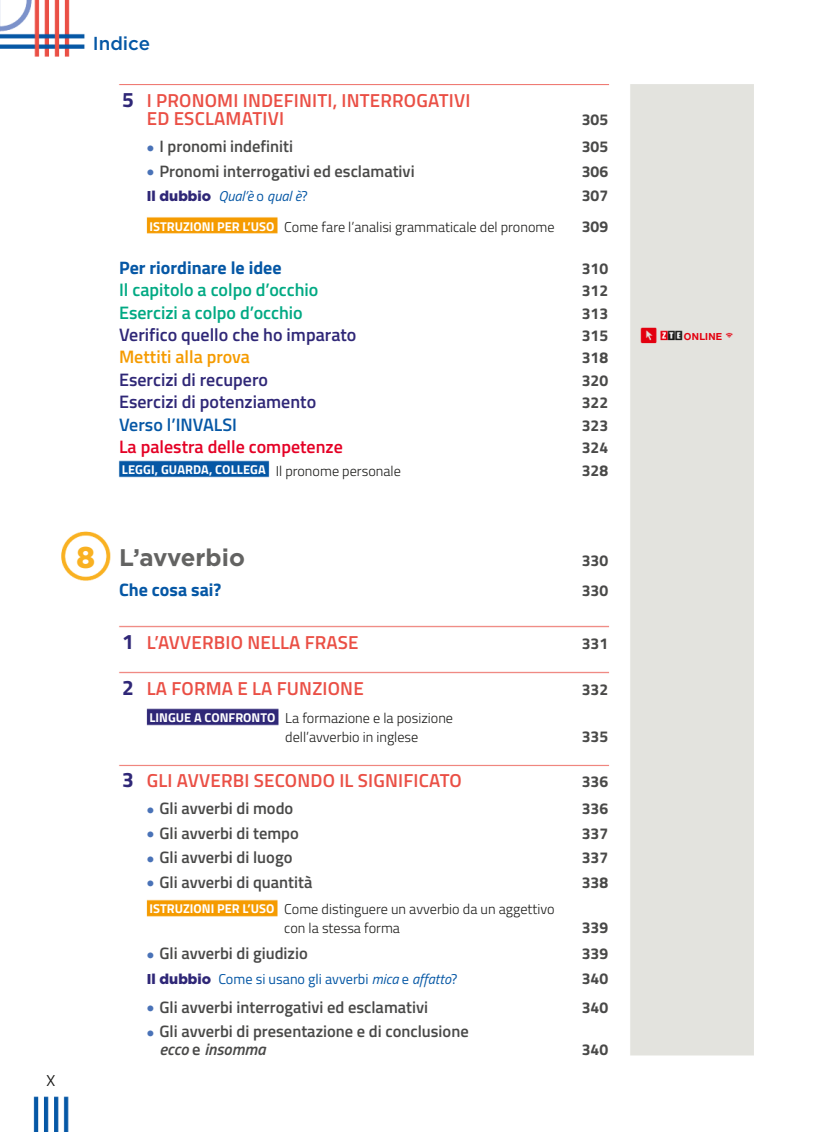
<style>
.page{position:relative;width:838px;height:1132px;background:#fff}
.page>*{position:absolute;margin:0;border:0;box-sizing:border-box;transform-origin:0 0}
.t1{font:700 24px "Gotham";color:#636362}
.t2{font:600 18.75px/18.1px "Titillium";letter-spacing:.01em;color:#ea4f45}
.t3{font:500 18.75px "Gotham";color:#0557a5}
.t4{font:600 18px "Titillium";color:#2f2777}
.t5{font:600 18px "Titillium";color:#00a983}
.t6{font:700 18px "Titillium";color:#0557a5}
.t7{font:600 18px "Titillium";color:#e40025}
.t8{font:600 18px "Titillium";color:#f59b00}
.t9{font:600 18px "Titillium";color:#0557a5}
.t10{font:600 16.5px/18.1px "Titillium";color:#494948}
.t11{font:700 15.75px "Titillium";color:#494948}
.t12{font:15.75px "Titillium";color:#1a1a18}
.t13{font:300 14.25px/18.1px "Titillium";color:#1a1a18}
.t14{font:14.25px "Titillium";color:#0557a5}
.t15{font:italic 14.25px "Titillium";color:#0557a5}
.t16{font:700 12.75px "Titillium";letter-spacing:.01em;color:#fff}
.t17{font:700 9.75px "Helvetica Neue LT Std";letter-spacing:.025em;color:#e3000f}
.s1{font-weight:700;font-size:21px;color:#2f2777}
.s2{font-family:"Dante MT Pro";font-weight:700;font-size:21px;color:#4972b7}
.s3{font-family:"Gotham";font-weight:900;font-style:normal;color:#2f2777}
.s4{font-style:normal}
.s5{font-weight:700;font-size:12.75px;color:#fff}
.s6{font-weight:300;font-size:14.25px;color:#1a1a18}
.s7{font-weight:900;font-size:30px;color:#f9b121}
.s8{font-family:"Gotham";font-weight:900;color:#2f2777}
.s9{font-style:italic}
</style>
<div class="page">
<img style="left:0;top:0;width:754px;height:1131px">
<p class="t3" style="left:93px;top:35px;width:59px">Indice</p>
<p class="t2" style="left:147px;top:94px;width:325px;text-indent:-25px"><span class="s1">5</span> I PRONOMI INDEFINITI, INTERROGATIVI<br>ED ESCLAMATIVI</p>
<p class="t11" style="left:582px;top:115px;width:28px">305</p>
<p class="t10" style="left:147px;top:139px;width:148px"><span class="s2">•</span> I pronomi indefiniti</p>
<p class="t11" style="left:582px;top:141px;width:28px">305</p>
<p class="t10" style="left:147px;top:164px;width:269px"><span class="s2">•</span> Pronomi interrogativi ed esclamativi</p>
<p class="t11" style="left:582px;top:166px;width:28px">306</p>
<p class="t15" style="left:147px;top:191px;width:162px"><span class="s3">Il dubbio</span> Qual’è <span class="s4">o</span> qual è<span class="s4">?</span></p>
<p class="t11" style="left:582px;top:190px;width:28px">307</p>
<p class="t13" style="left:149px;top:220px;width:406px"><span class="s5">ISTRUZIONI PER L’USO</span> Come fare l’analisi grammaticale del pronome</p>
<p class="t11" style="left:582px;top:221px;width:28px">309</p>
<p class="t6" style="left:119px;top:261px;width:164px">Per riordinare le idee</p>
<p class="t11" style="left:582px;top:263px;width:28px">310</p>
<p class="t5" style="left:119px;top:284px;width:201px">Il capitolo a colpo d’occhio</p>
<p class="t11" style="left:582px;top:285px;width:28px">312</p>
<p class="t5" style="left:119px;top:306px;width:185px">Esercizi a colpo d’occhio</p>
<p class="t11" style="left:582px;top:308px;width:28px">313</p>
<p class="t4" style="left:119px;top:328px;width:239px">Verifico quello che ho imparato</p>
<p class="t11" style="left:582px;top:330px;width:28px">315</p>
<p class="t8" style="left:119px;top:351px;width:132px">Mettiti alla prova</p>
<p class="t11" style="left:582px;top:352px;width:28px">318</p>
<p class="t4" style="left:119px;top:373px;width:150px">Esercizi di recupero</p>
<p class="t11" style="left:582px;top:375px;width:28px">320</p>
<p class="t4" style="left:119px;top:396px;width:199px">Esercizi di potenziamento</p>
<p class="t11" style="left:582px;top:397px;width:28px">322</p>
<p class="t9" style="left:119px;top:418px;width:119px">Verso l’INVALSI</p>
<p class="t11" style="left:582px;top:420px;width:28px">323</p>
<p class="t7" style="left:119px;top:440px;width:225px">La palestra delle competenze</p>
<p class="t11" style="left:582px;top:442px;width:28px">324</p>
<p class="t16" style="left:122px;top:465px;width:280px">LEGGI, GUARDA, COLLEGA <span class="s6">Il pronome personale</span></p>
<p class="t11" style="left:582px;top:464px;width:28px">328</p>
<p class="t12" style="left:47px;top:1073px;width:10px">X</p>
<h1 class="t1" style="left:77px;top:548px;width:170px"><span class="s7">8</span> L’avverbio</h1>
<p class="t11" style="left:582px;top:554px;width:28px">330</p>
<p class="t6" style="left:119px;top:584px;width:104px">Che cosa sai?</p>
<p class="t11" style="left:582px;top:585px;width:28px">330</p>
<p class="t2" style="left:122px;top:635px;width:238px"><span class="s1">1</span> L’AVVERBIO NELLA FRASE</p>
<p class="t11" style="left:582px;top:637px;width:28px">331</p>
<p class="t2" style="left:122px;top:681px;width:243px"><span class="s1">2</span> LA FORMA E LA FUNZIONE</p>
<p class="t11" style="left:582px;top:683px;width:28px">332</p>
<p class="t13" style="left:285px;top:710px;width:169px;text-indent:-136px"><span class="s5">LINGUE A CONFRONTO</span> La formazione e la posizione dell’avverbio in inglese</p>
<p class="t11" style="left:582px;top:730px;width:28px">335</p>
<p class="t2" style="left:122px;top:773px;width:341px"><span class="s1">3</span> GLI AVVERBI SECONDO IL SIGNIFICATO</p>
<p class="t11" style="left:582px;top:776px;width:28px">336</p>
<p class="t10" style="left:147px;top:801px;width:148px"><span class="s2">•</span> Gli avverbi di modo</p>
<p class="t11" style="left:582px;top:803px;width:28px">336</p>
<p class="t10" style="left:147px;top:825px;width:154px"><span class="s2">•</span> Gli avverbi di tempo</p>
<p class="t11" style="left:582px;top:827px;width:28px">337</p>
<p class="t10" style="left:147px;top:850px;width:147px"><span class="s2">•</span> Gli avverbi di luogo</p>
<p class="t11" style="left:582px;top:852px;width:28px">337</p>
<p class="t10" style="left:147px;top:874px;width:167px"><span class="s2">•</span> Gli avverbi di quantità</p>
<p class="t11" style="left:582px;top:876px;width:28px">338</p>
<p class="t13" style="left:284px;top:901px;width:272px;text-indent:-135px"><span class="s5">ISTRUZIONI PER L’USO</span> Come distinguere un avverbio da un aggettivo con la stessa forma</p>
<p class="t11" style="left:582px;top:921px;width:28px">339</p>
<p class="t10" style="left:147px;top:946px;width:163px"><span class="s2">•</span> Gli avverbi di giudizio</p>
<p class="t11" style="left:582px;top:948px;width:28px">339</p>
<p class="t14" style="left:147px;top:972px;width:312px"><span class="s8">Il dubbio</span> Come si usano gli avverbi <span class="s9">mica</span> e <span class="s9">affatto</span>?</p>
<p class="t11" style="left:582px;top:972px;width:28px">340</p>
<p class="t10" style="left:147px;top:999px;width:283px"><span class="s2">•</span> Gli avverbi interrogativi ed esclamativi</p>
<p class="t11" style="left:582px;top:1001px;width:28px">340</p>
<p class="t10" style="left:159px;top:1024px;width:311px;text-indent:-13px"><span class="s2">•</span> Gli avverbi di presentazione e di conclusione <span class="s9">ecco</span> e <span class="s9">insomma</span></p>
<p class="t11" style="left:582px;top:1044px;width:28px">340</p>
<p class="t17" style="left:684px;top:331px;width:40px">ONLINE</p>
</div>
